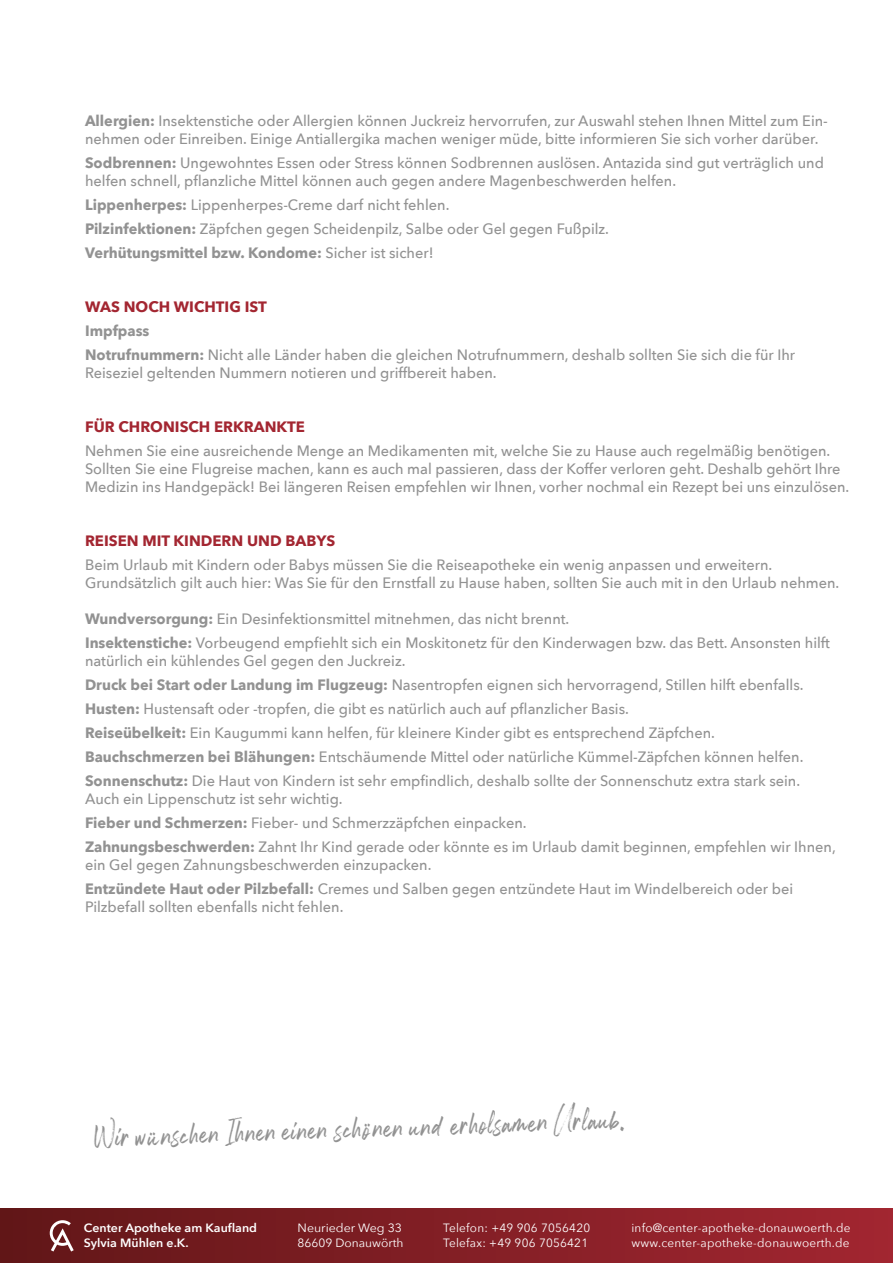
<style>
.page{position:relative;width:893px;height:1263px;background:#fff}
.page>*{position:absolute;margin:0;border:0;box-sizing:border-box;transform-origin:0 0}
.t1{font:27px "Rockville Solid";color:#929292}
.t2{font:500 15px/24px "Avenir Next";color:#929292}
.t3{font:700 15px "Avenir Next";color:#a32631}
.t4{font:12px/15px "Avenir Next";letter-spacing:.02em;color:#fff}
.t5{font:600 12px/15px "Avenir Next";color:#fff}
.t6{font:12px/15px "Avenir Next";color:#fff}
.s1{font-weight:700}
</style>
<div class="page">
<div style="left:0;top:1208px;width:893px;height:55px;background:linear-gradient(to right,#611718,#a22631)"></div>
<svg style="left:50px;top:1220px;width:24px;height:31px"></svg>
<p class="t2" style="left:85px;top:111px;width:744px;line-height:18px"><span class="s1">Allergien:</span> Insektenstiche oder Allergien können Juckreiz hervorrufen, zur Auswahl stehen Ihnen Mittel zum Ein&shy;nehmen oder Einreiben. Einige Antiallergika machen weniger müde, bitte informieren Sie sich vorher darüber.</p>
<p class="t2" style="left:85px;top:153px;width:740px;line-height:18px"><span class="s1">Sodbrennen:</span> Ungewohntes Essen oder Stress können Sodbrennen auslösen. Antazida sind gut verträglich und helfen schnell, pflanzliche Mittel können auch gegen andere Magenbeschwerden helfen.</p>
<p class="t2" style="left:85px;top:192px;width:525px"><span class="s1">Lippenherpes:</span> Lippenherpes-Creme darf nicht fehlen.<br><span class="s1">Pilzinfektionen:</span> Zäpfchen gegen Scheidenpilz, Salbe oder Gel gegen Fußpilz.<br><span class="s1">Verhütungsmittel bzw. Kondome:</span> Sicher ist sicher!</p>
<p class="t3" style="left:85px;top:293px;width:183px">WAS NOCH WICHTIG IST</p>
<p class="t2" style="left:85px;top:318px;width:712px"><span class="s1">Impfpass<br>Notrufnummern:</span> Nicht alle Länder haben die gleichen Notrufnummern, deshalb sollten Sie sich die für Ihr</p>
<p class="t2" style="left:85px;top:360px;width:413px">Reiseziel geltenden Nummern notieren und griffbereit haben.</p>
<p class="t3" style="left:85px;top:413px;width:221px">FÜR CHRONISCH ERKRANKTE</p>
<p class="t2" style="left:85px;top:441px;width:766px;line-height:18px">Nehmen Sie eine ausreichende Menge an Medikamenten mit, welche Sie zu Hause auch regelmäßig benötigen.<br>Sollten Sie eine Flugreise machen, kann es auch mal passieren, dass der Koffer verloren geht. Deshalb gehört Ihre<br>Medizin ins Handgepäck! Bei längeren Reisen empfehlen wir Ihnen, vorher nochmal ein Rezept bei uns einzulösen.</p>
<p class="t3" style="left:85px;top:527px;width:252px">REISEN MIT KINDERN UND BABYS</p>
<p class="t2" style="left:85px;top:555px;width:756px;line-height:18px">Beim Urlaub mit Kindern oder Babys müssen Sie die Reiseapotheke ein wenig anpassen und erweitern.<br>Grundsätzlich gilt auch hier: Was Sie für den Ernstfall zu Hause haben, sollten Sie auch mit in den Urlaub nehmen.</p>
<p class="t2" style="left:85px;top:606px;width:746px"><span class="s1">Wundversorgung:</span> Ein Desinfektionsmittel mitnehmen, das nicht brennt.<br><span class="s1">Insektenstiche:</span> Vorbeugend empfiehlt sich ein Moskitonetz für den Kinderwagen bzw. das Bett. Ansonsten hilft</p>
<p class="t2" style="left:85px;top:648px;width:720px">natürlich ein kühlendes Gel gegen den Juckreiz.<br><span class="s1">Druck bei Start oder Landung im Flugzeug:</span> Nasentropfen eignen sich hervorragend, Stillen hilft ebenfalls.<br><span class="s1">Husten:</span> Hustensaft oder -tropfen, die gibt es natürlich auch auf pflanzlicher Basis.<br><span class="s1">Reiseübelkeit:</span> Ein Kaugummi kann helfen, für kleinere Kinder gibt es entsprechend Zäpfchen.<br><span class="s1">Bauchschmerzen bei Blähungen:</span> Entschäumende Mittel oder natürliche Kümmel-Zäpfchen können helfen.<br><span class="s1">Sonnenschutz:</span> Die Haut von Kindern ist sehr empfindlich, deshalb sollte der Sonnenschutz extra stark sein.</p>
<p class="t2" style="left:85px;top:786px;width:752px">Auch ein Lippenschutz ist sehr wichtig.<br><span class="s1">Fieber und Schmerzen:</span> Fieber- und Schmerzzäpfchen einpacken.<br><span class="s1">Zahnungsbeschwerden:</span> Zahnt Ihr Kind gerade oder könnte es im Urlaub damit beginnen, empfehlen wir Ihnen,</p>
<p class="t2" style="left:85px;top:852px;width:710px">ein Gel gegen Zahnungsbeschwerden einzupacken.<br><span class="s1">Entzündete Haut oder Pilzbefall:</span> Cremes und Salben gegen entzündete Haut im Windelbereich oder bei</p>
<p class="t2" style="left:85px;top:894px;width:260px">Pilzbefall sollten ebenfalls nicht fehlen.</p>
<h1 class="t1" style="left:94px;top:1121px;width:531px;rotate:-2deg">Wir wünschen Ihnen einen schönen und erholsamen Urlaub.</h1>
<p class="t5" style="left:84px;top:1220px;width:175px">Center Apotheke am Kaufland<br>Sylvia Mühlen e.K.</p>
<p class="t6" style="left:298px;top:1220px;width:107px">Neurieder Weg 33<br>86609 Donauwörth</p>
<p class="t4" style="left:443px;top:1220px;width:148px">Telefon: +49 906 7056420<br>Telefax: +49 906 7056421</p>
<p class="t4" style="left:631px;top:1220px;width:221px">info@center-apotheke-donauwoerth.de www.center-apotheke-donauwoerth.de</p>
</div>
